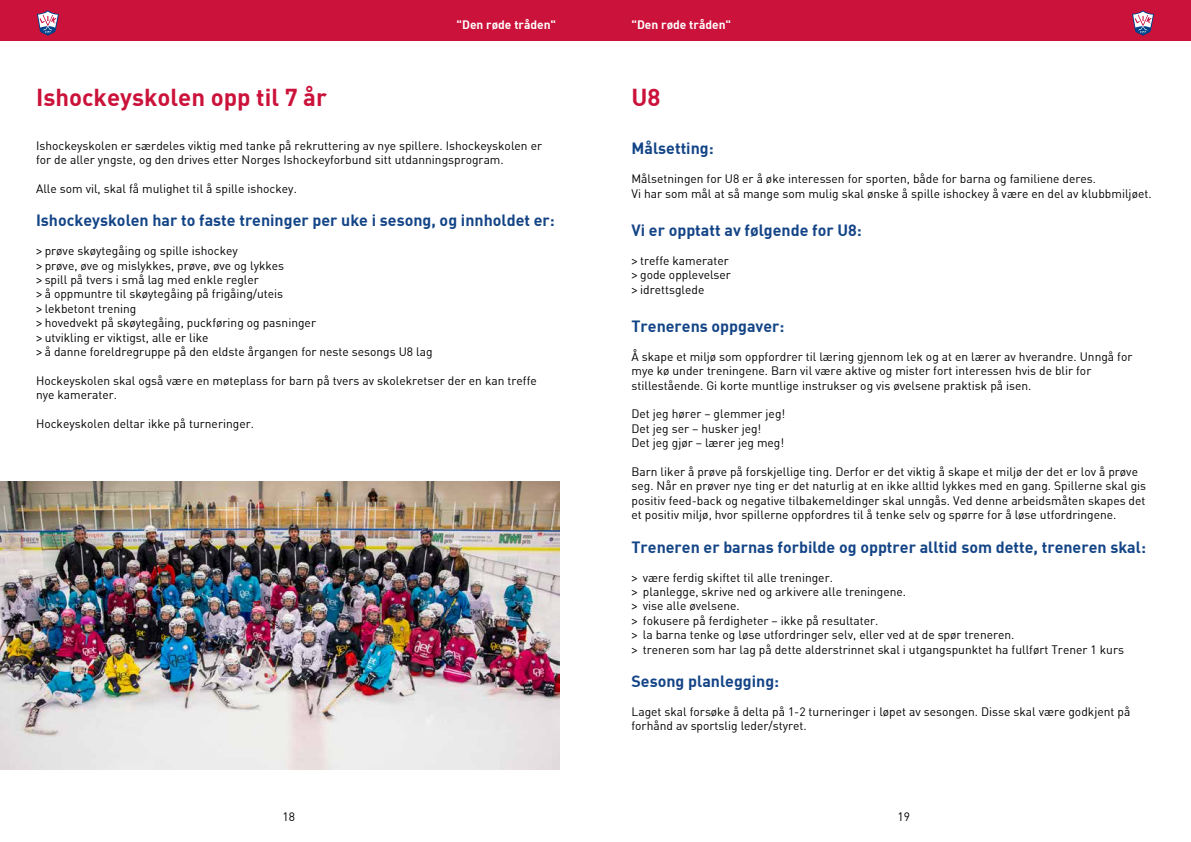
<style>
.page{position:relative;width:1191px;height:842px;background:#fff}
.page>*{position:absolute;margin:0;border:0;box-sizing:border-box;transform-origin:0 0}
.t1{font:700 24px "DI Nbek";color:#cb123a}
.t2{font:700 16px "DI Nbek";color:#134486}
.t3{font:12px/14.4px "DIN Bek";color:#000}
.t4{font:700 12px "DI Nbek";color:#fff}
.s1{font-family:"Calibri"}
</style>
<div class="page">
<div style="left:0;top:0;width:1191px;height:41px;background:#cb123a"></div>
<svg style="left:37px;top:10px;width:22px;height:26px"></svg>
<svg style="left:1132px;top:10px;width:22px;height:26px"></svg>
<img style="left:0;top:482px;width:559px;height:287px">
<p class="t4" style="left:456px;top:17px;width:101px">"Den røde tråden"</p>
<p class="t4" style="left:631px;top:17px;width:101px">"Den røde tråden"</p>
<h1 class="t1" style="left:36px;top:82px;width:292px">Ishockeyskolen opp til 7 år</h1>
<p class="t3" style="left:36px;top:138px;width:507px">Ishockeyskolen er særdeles viktig med tanke på rekruttering av nye spillere. Ishockeyskolen er for de aller yngste, og den drives etter Norges Ishockeyforbund sitt utdanningsprogram.</p>
<p class="t3" style="left:36px;top:181px;width:262px">Alle som vil, skal få mulighet til å spille ishockey.</p>
<h2 class="t2" style="left:36px;top:210px;width:520px">Ishockeyskolen har to faste treninger per uke i sesong, og innholdet er:</h2>
<p class="t3" style="left:36px;top:243px;width:398px"><span class="s1">˃</span> prøve skøytegåing og spille ishockey<br><span class="s1">˃</span> prøve, øve og mislykkes, prøve, øve og lykkes<br><span class="s1">˃</span> spill på tvers i små lag med enkle regler<br><span class="s1">˃</span> å oppmuntre til skøytegåing på frigåing/uteis<br><span class="s1">˃</span> lekbetont trening<br><span class="s1">˃</span> hovedvekt på skøytegåing, puckføring og pasninger<br><span class="s1">˃</span> utvikling er viktigst, alle er like<br><span class="s1">˃</span> å danne foreldregruppe på den eldste årgangen for neste sesongs U8 lag</p>
<p class="t3" style="left:36px;top:373px;width:502px">Hockeyskolen skal også være en møteplass for barn på tvers av skolekretser der en kan treffe nye kamerater.</p>
<p class="t3" style="left:36px;top:416px;width:219px">Hockeyskolen deltar ikke på turneringer.</p>
<h1 class="t1" style="left:631px;top:82px;width:31px">U8</h1>
<h2 class="t2" style="left:631px;top:138px;width:84px">Målsetting:</h2>
<p class="t3" style="left:631px;top:171px;width:521px">Målsetningen for U8 er å øke interessen for sporten, både for barna og familiene deres.<br>Vi har som mål at så mange som mulig skal ønske å spille ishockey å være en del av klubbmiljøet.</p>
<h2 class="t2" style="left:631px;top:220px;width:232px">Vi er opptatt av følgende for U8:</h2>
<p class="t3" style="left:631px;top:253px;width:101px"><span class="s1">˃</span> treffe kamerater <span class="s1">˃</span> gode opplevelser <span class="s1">˃</span> idrettsglede</p>
<h2 class="t2" style="left:631px;top:316px;width:154px">Trenerens oppgaver:</h2>
<p class="t3" style="left:631px;top:349px;width:502px">Å skape et miljø som oppfordrer til læring gjennom lek og at en lærer av hverandre. Unngå for mye kø under treningene. Barn vil være aktive og mister fort interessen hvis de blir for stillestående. Gi korte muntlige instrukser og vis øvelsene praktisk på isen.</p>
<p class="t3" style="left:631px;top:407px;width:155px">Det jeg hører – glemmer jeg!<br>Det jeg ser – husker jeg!<br>Det jeg gjør – lærer jeg meg!</p>
<p class="t3" style="left:631px;top:464px;width:516px">Barn liker å prøve på forskjellige ting. Derfor er det viktig å skape et miljø der det er lov å prøve seg. Når en prøver nye ting er det naturlig at en ikke alltid lykkes med en gang. Spillerne skal gis positiv feed-back og negative tilbakemeldinger skal unngås. Ved denne arbeidsmåten skapes det et positiv miljø, hvor spillerne oppfordres til å tenke selv og spørre for å løse utfordringene.</p>
<h2 class="t2" style="left:631px;top:537px;width:516px">Treneren er barnas forbilde og opptrer alltid som dette, treneren skal:</h2>
<p class="t3" style="left:631px;top:570px;width:494px"><span class="s1">˃</span> være ferdig skiftet til alle treninger.<br><span class="s1">˃</span> planlegge, skrive ned og arkivere alle treningene.<br><span class="s1">˃</span> vise alle øvelsene.<br><span class="s1">˃</span> fokusere på ferdigheter – ikke på resultater.<br><span class="s1">˃</span> la barna tenke og løse utfordringer selv, eller ved at de spør treneren.<br><span class="s1">˃</span> treneren som har lag på dette alderstrinnet skal i utgangspunktet ha fullført Trener 1 kurs</p>
<h2 class="t2" style="left:631px;top:671px;width:149px">Sesong planlegging:</h2>
<p class="t3" style="left:631px;top:704px;width:500px">Laget skal forsøke å delta på 1-2 turneringer i løpet av sesongen. Disse skal være godkjent på forhånd av sportslig leder/styret.</p>
<p class="t3" style="left:282px;top:810px;width:14px">18</p>
<p class="t3" style="left:897px;top:810px;width:14px">19</p>
</div>
